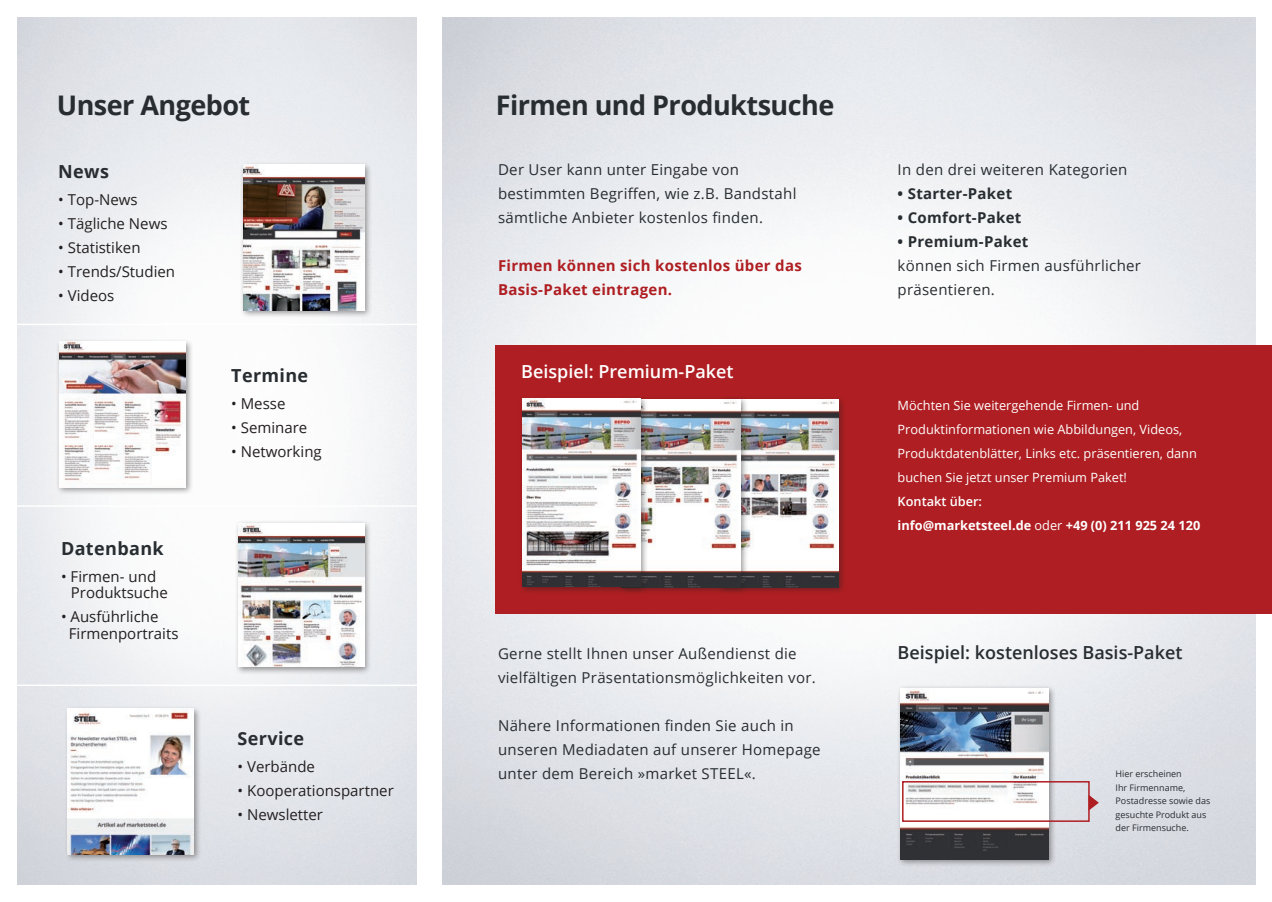
<style>
.page{position:relative;width:1272px;height:902px;background:#fff}
.page>*{position:absolute;margin:0;border:0;box-sizing:border-box;transform-origin:0 0}
.t1{font:700 27px "Open Sans";letter-spacing:-.02em;color:#282d31}
.t2{font:600 18px "Open Sans";color:#282d31}
.t3{font:700 18px "Open Sans";letter-spacing:.02em;color:#282d31}
.t4{font:600 18px "Open Sans";color:#fff}
.t5{font:15px/24px "Open Sans";letter-spacing:.02em;color:#282d31}
.t6{font:15px "Open Sans";color:#231f20}
.t7{font:700 15px "Open Sans";letter-spacing:.02em;color:#af1e22}
.t8{font:700 15px "Open Sans";letter-spacing:.02em;color:#282d31}
.t9{font:12.75px/24px "Open Sans";color:#fff}
.t10{font:700 12.75px "Open Sans";color:#fff}
.t11{font:600 12.75px "Open Sans";color:#fff}
.t12{font:9px/13.5px "Open Sans";color:#282d31}
.s1{font-weight:400}
</style>
<div class="page">
<img style="left:442px;top:17px;width:813px;height:867px">
<div style="left:496px;top:345px;width:775px;height:268px;background:#af1e22"></div>
<div style="left:896px;top:684px;width:160px;height:183px;background:#231f20;opacity:.45"></div>
<img style="left:900px;top:688px;width:148px;height:171px">
<svg style="left:1089px;top:793px;width:10px;height:19px"></svg>
<div style="left:902px;top:781px;width:187px;height:40px;border:2px solid #af1e22"></div>
<div style="left:716px;top:395px;width:130px;height:200px;background:#231f20;opacity:.45"></div>
<img style="left:748px;top:399px;width:90px;height:188px">
<div style="left:618px;top:395px;width:130px;height:200px;background:#231f20;opacity:.45"></div>
<img style="left:648px;top:399px;width:92px;height:188px">
<div style="left:518px;top:395px;width:130px;height:199px;background:#231f20;opacity:.45"></div>
<img style="left:522px;top:399px;width:118px;height:188px">
<div style="left:240px;top:161px;width:132px;height:157px;background:#231f20;opacity:.45"></div>
<img style="left:243px;top:165px;width:121px;height:145px">
<div style="left:234px;top:519px;width:138px;height:156px;background:#231f20;opacity:.45"></div>
<img style="left:238px;top:523px;width:126px;height:144px">
<div style="left:56px;top:338px;width:137px;height:157px;background:#231f20;opacity:.45"></div>
<img style="left:59px;top:342px;width:126px;height:145px">
<div style="left:64px;top:705px;width:138px;height:157px;background:#231f20;opacity:.45"></div>
<img style="left:68px;top:708px;width:126px;height:146px">
<p class="t1" style="left:57px;top:86px;width:195px">Unser Angebot</p>
<p class="t1" style="left:496px;top:86px;width:340px">Firmen und Produktsuche</p>
<p class="t3" style="left:58px;top:158px;width:52px">News</p>
<p class="t6" style="left:58px;top:189px;width:81px">• Top-News</p>
<p class="t6" style="left:58px;top:213px;width:111px">• Tägliche News</p>
<p class="t6" style="left:58px;top:237px;width:84px">• Statistiken</p>
<p class="t6" style="left:58px;top:261px;width:118px">• Trends/Studien</p>
<p class="t6" style="left:58px;top:285px;width:58px">• Videos</p>
<p class="t3" style="left:61px;top:535px;width:104px">Datenbank</p>
<p class="t6" style="left:61px;top:566px;width:97px">• Firmen- und</p>
<p class="t6" style="left:71px;top:582px;width:98px">Produktsuche</p>
<p class="t6" style="left:61px;top:606px;width:99px">• Ausführliche</p>
<p class="t6" style="left:69px;top:623px;width:111px">Firmenportraits</p>
<p class="t3" style="left:231px;top:362px;width:79px">Termine</p>
<p class="t6" style="left:231px;top:393px;width:56px">• Messe</p>
<p class="t6" style="left:231px;top:417px;width:78px">• Seminare</p>
<p class="t6" style="left:231px;top:441px;width:92px">• Networking</p>
<p class="t3" style="left:237px;top:726px;width:68px">Service</p>
<p class="t6" style="left:237px;top:756px;width:79px">• Verbände</p>
<p class="t6" style="left:237px;top:780px;width:158px">• Kooperationspartner</p>
<p class="t6" style="left:237px;top:804px;width:87px">• Newsletter</p>
<p class="t5" style="left:498px;top:157px;width:300px">Der User kann unter Eingabe von bestimmten Begriffen, wie z.B. Bandstahl sämtliche Anbieter kostenlos finden.</p>
<p class="t7" style="left:498px;top:255px;width:305px">Firmen können sich kostenlos über das</p>
<p class="t7" style="left:498px;top:279px;width:175px">Basis-Paket eintragen.</p>
<p class="t4" style="left:521px;top:359px;width:214px">Beispiel: Premium-Paket</p>
<p class="t5" style="left:498px;top:641px;width:319px">Gerne stellt Ihnen unser Außendienst die vielfältigen Präsentationsmöglichkeiten vor.</p>
<p class="t5" style="left:498px;top:713px;width:324px">Nähere Informationen finden Sie auch in unseren Mediadaten auf unserer Homepage unter dem Bereich »market STEEL«.</p>
<p class="t5" style="left:897px;top:157px;width:231px">In den drei weiteren Kategorien</p>
<p class="t8" style="left:897px;top:183px;width:116px">• Starter-Paket</p>
<p class="t8" style="left:897px;top:207px;width:125px">• Comfort-Paket</p>
<p class="t8" style="left:897px;top:231px;width:132px">• Premium-Paket</p>
<p class="t5" style="left:897px;top:253px;width:245px">können sich Firmen ausführlicher präsentieren.</p>
<p class="t9" style="left:897px;top:392px;width:301px">Möchten Sie weitergehende Firmen- und Produktinformationen wie Abbildungen, Videos, Produktdatenblätter, Links etc. präsentieren, dann buchen Sie jetzt unser Premium Paket!</p>
<p class="t11" style="left:897px;top:492px;width:86px">Kontakt über:</p>
<p class="t10" style="left:897px;top:516px;width:304px">info@marketsteel.de <span class="s1">oder</span> +49 (0) 211 925 24 120</p>
<p class="t2" style="left:897px;top:640px;width:286px">Beispiel: kostenloses Basis-Paket</p>
<p class="t12" style="left:1115px;top:766px;width:96px">Hier erscheinen<br>Ihr Firmenname,<br>Postadresse sowie das gesuchte Produkt aus der Firmensuche.</p>
</div>
